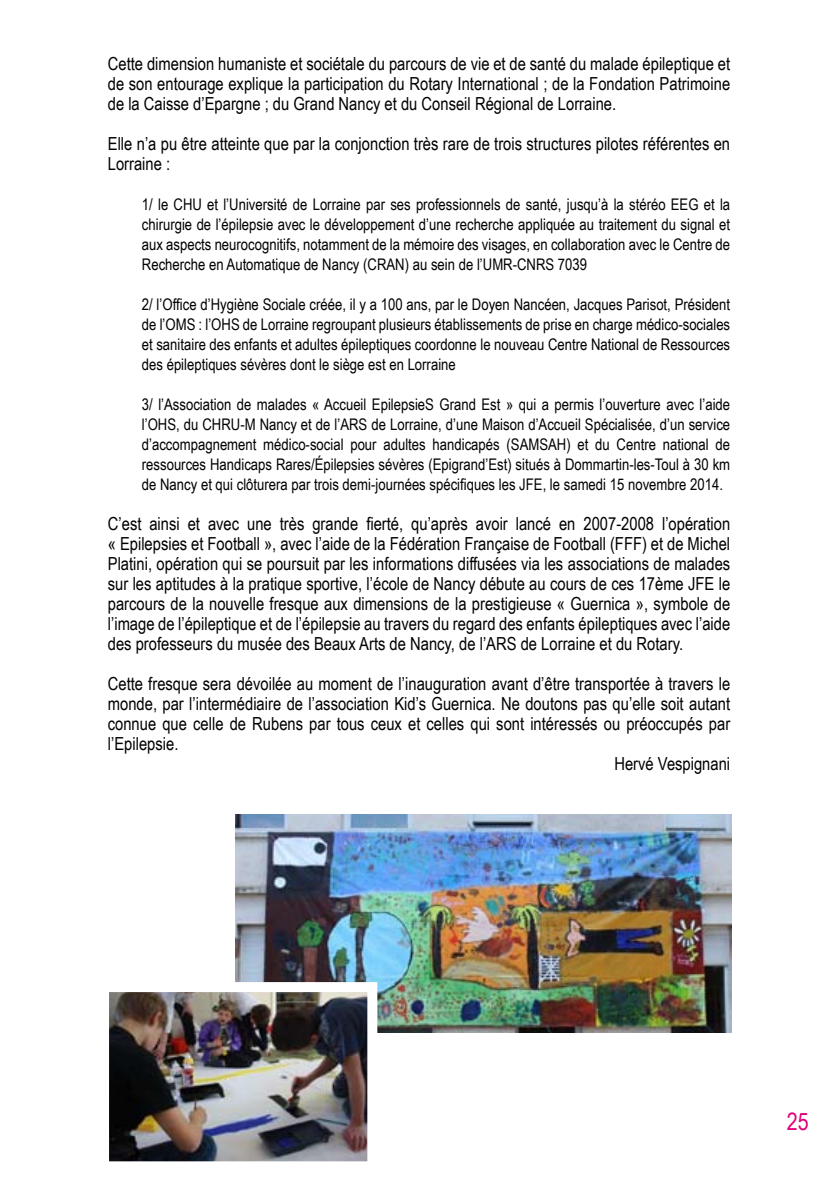
<style>
.page{position:relative;width:840px;height:1191px;background:#fff}
.page>*{position:absolute;margin:0;border:0;box-sizing:border-box;transform-origin:0 0}
.t1{font:24px "Arial Narrow";color:#e2007a}
.t2{font:18px/20px "Arial Narrow";color:#000;text-align:justify}
.t3{font:16px/20px "Arial Narrow";color:#000;text-align:justify}
</style>
<div class="page">
<img style="left:235px;top:814px;width:495px;height:218px">
<img style="left:110px;top:993px;width:256px;height:167px">
<div style="left:99px;top:982px;width:278px;height:189px;border:10px solid #fff"></div>
<p class="t2" style="left:108px;top:53px;width:623px">Cette dimension humaniste et sociétale du parcours de vie et de santé du malade épileptique et de son entourage explique la participation du Rotary International ; de la Fondation Patrimoine de la Caisse d’Epargne ; du Grand Nancy et du Conseil Régional de Lorraine.</p>
<p class="t2" style="left:108px;top:133px;width:623px">Elle n’a pu être atteinte que par la conjonction très rare de trois structures pilotes référentes en<br>Lorraine :</p>
<p class="t3" style="left:142px;top:194px;width:589px">1/ le CHU et l’Université de Lorraine par ses professionnels de santé, jusqu’à la stéréo EEG et la chirurgie de l’épilepsie avec le développement d’une recherche appliquée au traitement du signal et aux aspects neurocognitifs, notamment de la mémoire des visages, en collaboration avec le Centre de Recherche en Automatique de Nancy (CRAN) au sein de l’UMR-CNRS 7039</p>
<p class="t3" style="left:142px;top:294px;width:589px">2/ l’Office d’Hygiène Sociale créée, il y a 100 ans, par le Doyen Nancéen, Jacques Parisot, Président de l’OMS : l’OHS de Lorraine regroupant plusieurs établissements de prise en charge médico-sociales et sanitaire des enfants et adultes épileptiques coordonne le nouveau Centre National de Ressources des épileptiques sévères dont le siège est en Lorraine</p>
<p class="t3" style="left:142px;top:394px;width:589px">3/ l’Association de malades « Accueil EpilepsieS Grand Est » qui a permis l’ouverture avec l’aide l’OHS, du CHRU-M Nancy et de l’ARS de Lorraine, d’une Maison d’Accueil Spécialisée, d’un service d’accompagnement médico-social pour adultes handicapés (SAMSAH) et du Centre national de ressources Handicaps Rares/Épilepsies sévères (Epigrand’Est) situés à Dommartin-les-Toul à 30 km de Nancy et qui clôturera par trois demi-journées spécifiques les JFE, le samedi 15 novembre 2014.</p>
<p class="t2" style="left:108px;top:513px;width:623px">C’est ainsi et avec une très grande fierté, qu’après avoir lancé en 2007-2008 l’opération « Epilepsies et Football », avec l’aide de la Fédération Française de Football (FFF) et de Michel Platini, opération qui se poursuit par les informations diffusées via les associations de malades sur les aptitudes à la pratique sportive, l’école de Nancy débute au cours de ces 17ème JFE le parcours de la nouvelle fresque aux dimensions de la prestigieuse « Guernica », symbole de l’image de l’épileptique et de l’épilepsie au travers du regard des enfants épileptiques avec l’aide des professeurs du musée des Beaux Arts de Nancy, de l’ARS de Lorraine et du Rotary.</p>
<p class="t2" style="left:108px;top:673px;width:623px">Cette fresque sera dévoilée au moment de l’inauguration avant d’être transportée à travers le</p>
<p class="t2" style="left:108px;top:693px;width:623px">monde, par l’intermédiaire de l’association Kid’s Guernica. Ne doutons pas qu’elle soit autant</p>
<p class="t2" style="left:108px;top:713px;width:623px">connue que celle de Rubens par tous ceux et celles qui sont intéressés ou préoccupés par</p>
<p class="t2" style="left:108px;top:733px;width:72px">l’Epilepsie.</p>
<p class="t2" style="left:614px;top:753px;width:117px">Hervé Vespignani</p>
<h1 class="t1" style="left:786px;top:1108px;width:23px">25</h1>
</div>
